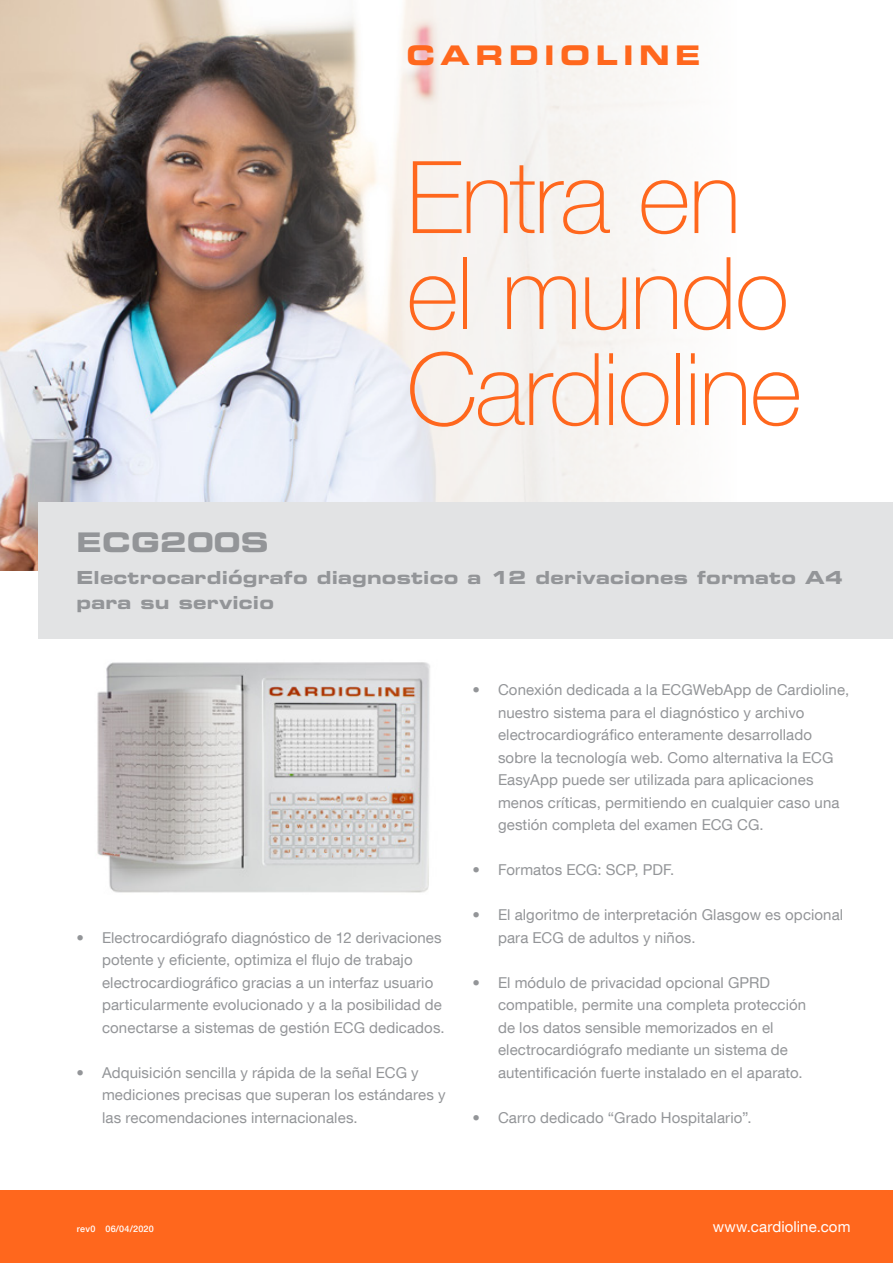
<style>
.page{position:relative;width:893px;height:1263px;background:#fff}
.page>*{position:absolute;margin:0;border:0;box-sizing:border-box;transform-origin:0 0}
.t1{font:100 100.5px/96px "Helvetica Neue LT Com";letter-spacing:-.02em;color:#ff671d}
.t2{font:27px "Eurostile Bold Extended Two";letter-spacing:.2em;color:#ff671d}
.t3{font:27px "Eurostile Bold Extended Two";letter-spacing:.01em;color:#939598}
.t4{font:18px/25.5px "Eurostile Bold Extended Two";letter-spacing:.01em;color:#939598}
.t5{font:15px/22.5px "Helvetica Neue LT Com";letter-spacing:.005em;color:#939598}
.t6{font:15px "Helvetica Neue LT Com";letter-spacing:.005em;color:#fff}
.t7{font:500 9px "Helvetica Neue LT Com";letter-spacing:.03em;color:#fff}
</style>
<div class="page">
<div style="left:0;top:1190px;width:893px;height:73px;background:#ff671d"></div>
<img style="left:0;top:0;width:736px;height:571px">
<div style="left:38px;top:503px;width:855px;height:136px;background:#e2e3e4"></div>
<img style="left:97px;top:662px;width:333px;height:231px">
<h2 class="t2" style="left:406px;top:36px;width:296px">CARDIOLINE</h2>
<h1 class="t1" style="left:406px;top:148px;width:397px">Entra en el mundo<br>Cardioline</h1>
<h2 class="t3" style="left:77px;top:523px;width:194px">ECG200S</h2>
<p class="t4" style="left:77px;top:564px;width:768px">Electrocardiógrafo diagnostico a 12 derivaciones formato A4 para su servicio</p>
<p class="t5" style="left:102px;top:926px;width:344px;text-indent:-26px">• Electrocardiógrafo diagnóstico de 12 derivaciones potente y eficiente, optimiza el flujo de trabajo electrocardiográfico gracias a un interfaz usuario particularmente evolucionado y a la posibilidad de conectarse a sistemas de gestión ECG dedicados.</p>
<p class="t5" style="left:102px;top:1061px;width:345px;text-indent:-26px">• Adquisición sencilla y rápida de la señal ECG y mediciones precisas que superan los estándares y las recomendaciones internacionales.</p>
<p class="t5" style="left:498px;top:678px;width:353px;text-indent:-26px">• Conexión dedicada a la ECGWebApp de Cardioline, nuestro sistema para el diagnóstico y archivo electrocardiográfico enteramente desarrollado sobre la tecnología web. Como alternativa la ECG EasyApp puede ser utilizada para aplicaciones menos críticas, permitiendo en cualquier caso una gestión completa del examen ECG CG.</p>
<p class="t5" style="left:472px;top:858px;width:203px">• Formatos ECG: SCP, PDF.</p>
<p class="t5" style="left:498px;top:903px;width:347px;text-indent:-26px">• El algoritmo de interpretación Glasgow es opcional para ECG de adultos y niños.</p>
<p class="t5" style="left:498px;top:971px;width:310px;text-indent:-26px">• El módulo de privacidad opcional GPRD compatible, permite una completa protección de los datos sensible memorizados en el electrocardiógrafo mediante un sistema de autentificación fuerte instalado en el aparato.</p>
<p class="t5" style="left:472px;top:1106px;width:281px">• Carro dedicado “Grado Hospitalario”.</p>
<p class="t7" style="left:77px;top:1223px;width:78px">rev0 06/04/2020</p>
<p class="t6" style="left:713px;top:1217px;width:139px">www.cardioline.com</p>
</div>
